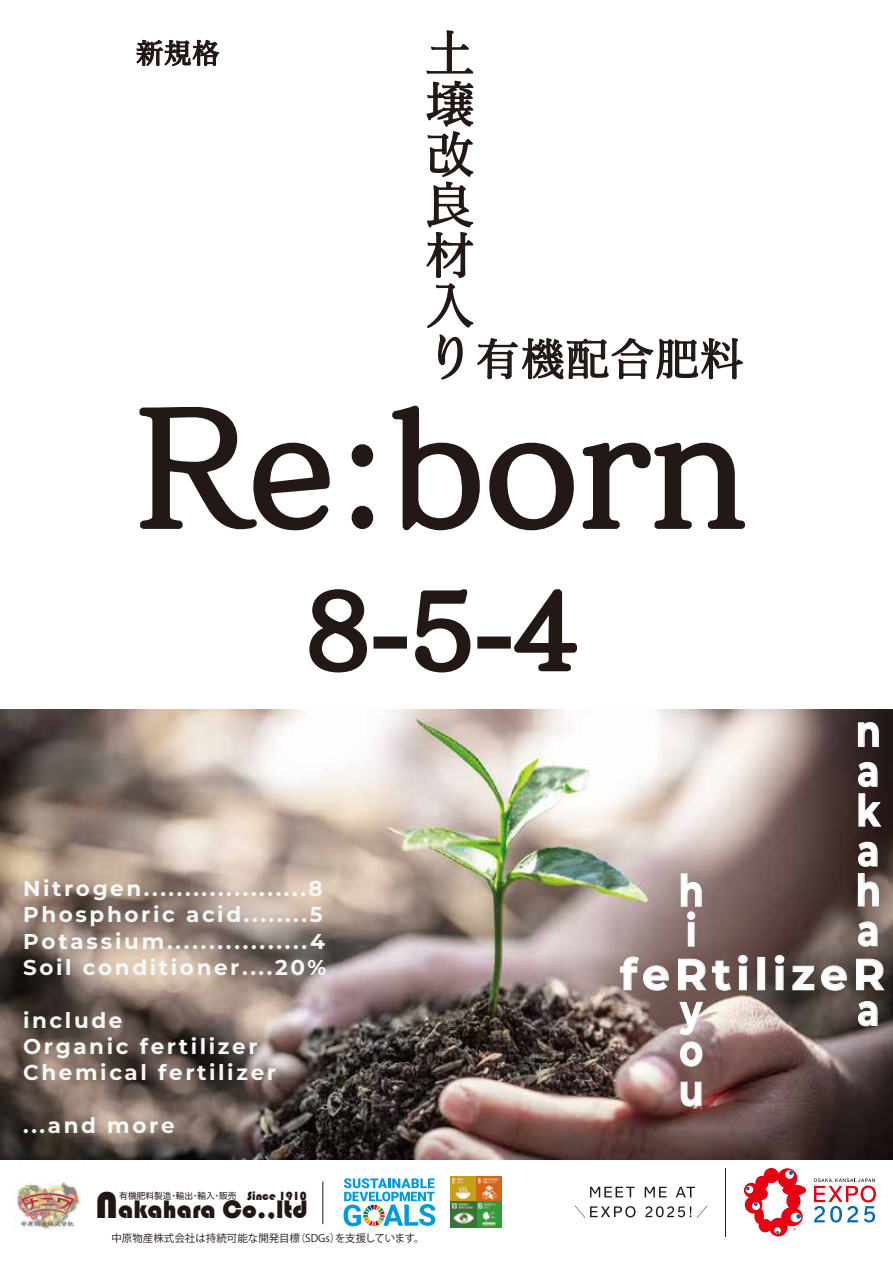
<style>
.page{position:relative;width:893px;height:1263px;background:#fff}
.page>*{position:absolute;margin:0;border:0;box-sizing:border-box;transform-origin:0 0}
.t1{font:155.4px "Matisse Pro N M";color:#221815}
.t2{font:50.4px/50.4px "Matisse Pro N M";color:#221815;text-align:justify}
.t3{font:44.85px "Matisse Pro N M";color:#221815}
.t4{font:700 43.5px/39.9px "Montserrat";letter-spacing:.12em;color:#fff;text-align:justify;scale:.83 1}
.t5{font:700 43.5px "Montserrat";letter-spacing:.12em;color:#fff}
.t6{font:28.05px "Matisse Pro N M";color:#221815}
.t7{font:26.1px "Bauhaus 93";color:#221714}
.t8{font:700 21.45px/26.2px "Montserrat";letter-spacing:.12em;color:#f7f8f8}
.t9{font:12.15px "Bauhaus 93";color:#221714}
.t10{font:10.5px "Koz Go Pr 6 N";color:#221815}
.t11{font:8.7px "Hira Maru Pro W4";color:#221714}
.s1{font-size:38.25px}
</style>
<div class="page">
<img style="left:0;top:709px;width:893px;height:450px">
<svg style="left:139px;top:406px;width:191px;height:125px"></svg>
<svg style="left:351px;top:444px;width:23px;height:85px"></svg>
<svg style="left:309px;top:589px;width:58px;height:84px"></svg>
<div style="left:373px;top:636px;width:34px;height:12px;border:6px solid #221815"></div>
<svg style="left:415px;top:589px;width:56px;height:84px"></svg>
<div style="left:477px;top:636px;width:34px;height:12px;border:6px solid #221815"></div>
<svg style="left:509px;top:589px;width:68px;height:83px"></svg>
<svg style="left:136px;top:39px;width:84px;height:28px"></svg>
<svg style="left:392px;top:30px;width:354px;height:501px"></svg>
<svg style="left:619px;top:956px;width:50px;height:35px;background:#968280"></svg>
<svg style="left:677px;top:954px;width:71px;height:37px;background:#816c68"></svg>
<div style="left:757px;top:957px;width:8px;height:33px;border:1px solid #f7f8f8"></div>
<svg style="left:774px;top:954px;width:11px;height:37px"></svg>
<svg style="left:792px;top:965px;width:55px;height:26px"></svg>
<svg style="left:855px;top:958px;width:30px;height:33px"></svg>
<svg style="left:680px;top:873px;width:22px;height:74px;background:#9d8886"></svg>
<svg style="left:678px;top:1001px;width:26px;height:66px;background:#a38d8d"></svg>
<svg style="left:680px;top:1081px;width:22px;height:26px"></svg>
<svg style="left:857px;top:721px;width:22px;height:26px"></svg>
<svg style="left:857px;top:761px;width:25px;height:67px;background:#514444"></svg>
<svg style="left:857px;top:841px;width:22px;height:66px"></svg>
<svg style="left:857px;top:921px;width:21px;height:26px"></svg>
<svg style="left:857px;top:1000px;width:21px;height:27px"></svg>
<hr style="left:322px;top:1182px;width:1px;height:42px;background:#221815">
<img style="left:16px;top:1181px;width:64px;height:50px">
<svg style="left:344px;top:1178px;width:91px;height:48px"></svg>
<img style="left:450px;top:1176px;width:52px;height:51px">
<hr style="left:725px;top:1168px;width:1px;height:68px;background:#221815">
<svg style="left:590px;top:1187px;width:45px;height:10px"></svg>
<svg style="left:645px;top:1187px;width:22px;height:10px"></svg>
<svg style="left:676px;top:1187px;width:19px;height:10px"></svg>
<svg style="left:575px;top:1205px;width:60px;height:13px"></svg>
<svg style="left:645px;top:1206px;width:46px;height:11px"></svg>
<svg style="left:697px;top:1205px;width:10px;height:13px"></svg>
<svg style="left:814px;top:1178px;width:62px;height:44px"></svg>
<svg style="left:744px;top:1168px;width:62px;height:68px"></svg>
<h3 class="t6" style="left:136px;top:35px;width:85px">新規格</h3>
<h2 class="t2" style="left:425px;top:27px;width:49px">土壌改良材入り</h2>
<h3 class="t3" style="left:476px;top:330px;width:270px">有機配合肥料</h3>
<h1 class="t1" style="left:136px;top:370px;width:613px">Re:born</h1>
<p class="t8" style="left:23px;top:874px;width:305px">Nitrogen....................8<br>Phosphoric acid........5<br>Potassium.................4<br>Soil conditioner....20%</p>
<p class="t8" style="left:23px;top:1006px;width:254px">include<br>Organic fertilizer<br>Chemical fertilizer</p>
<p class="t8" style="left:23px;top:1111px;width:153px">...and more</p>
<p class="t11" style="left:119px;top:1188px;width:119px">有機肥料製造・輸出・輸入・販売</p>
<p class="t10" style="left:111px;top:1232px;width:315px">中原物産株式会社は持続可能な開発目標（SDGs）を支援しています。</p>
<p class="t9" style="left:247px;top:1189px;width:61px">Since 1910</p>
<p class="t7" style="left:96px;top:1195px;width:214px"><span class="s1">N</span>akahara Co.,ltd</p>
<h3 class="t4" style="left:679px;top:869px;width:32px">h i</h3>
<h3 class="t4" style="left:856px;top:709px;width:32px">n a k a h a</h3>
<h3 class="t5" style="left:620px;top:943px;width:266px">feRtilizeR</h3>
<h3 class="t4" style="left:679px;top:988px;width:31px">y o u</h3>
<h3 class="t4" style="left:857px;top:988px;width:28px">a</h3>
</div>
